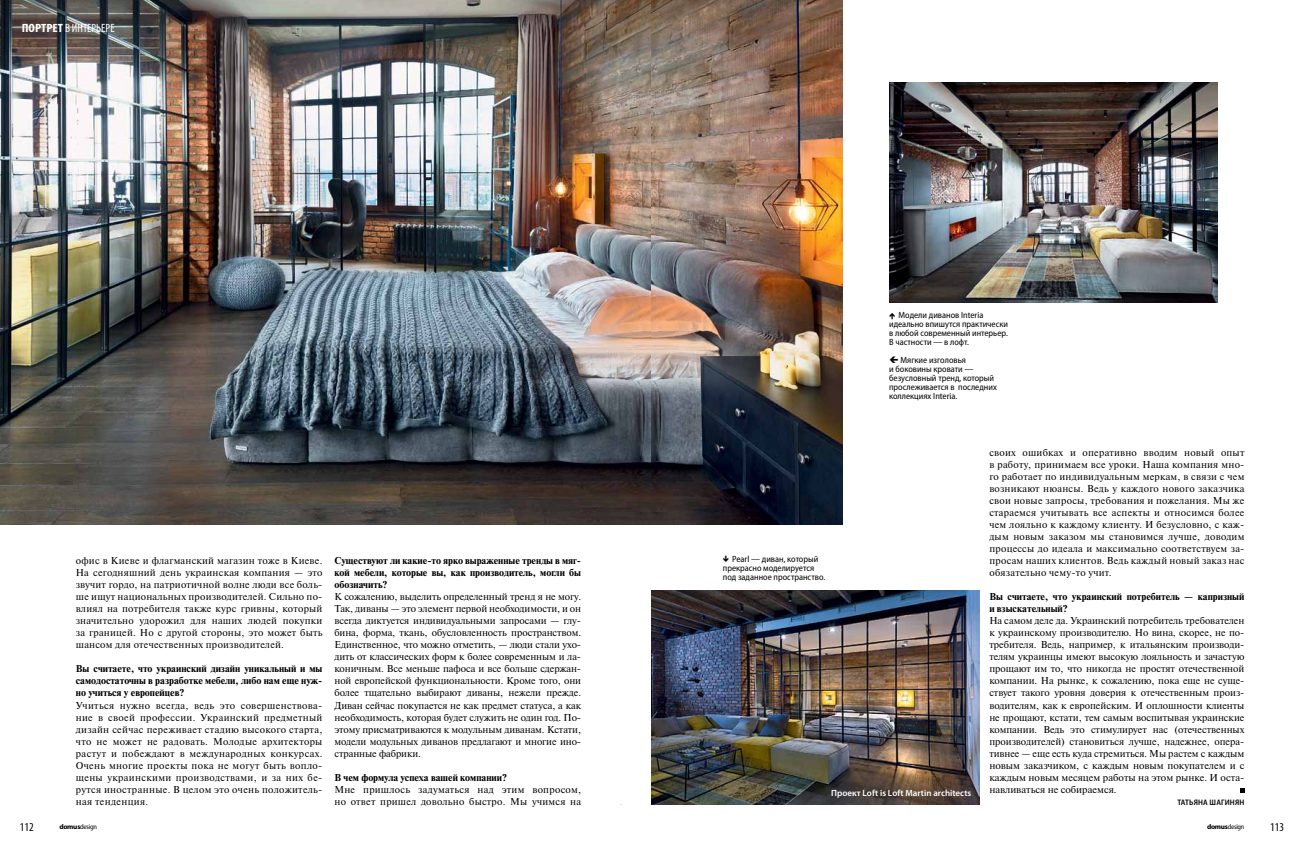
<style>
.page{position:relative;width:1304px;height:851px;background:#fff}
.page>*{position:absolute;margin:0;border:0;box-sizing:border-box;transform-origin:0 0}
.t1{font:condensed 12px "Myriad Pro";color:#fff}
.t2{font:condensed 12px "Myriad Pro";color:#000}
.t3{font:10px/12px "Newton";letter-spacing:.02em;color:#000;text-align:justify}
.t4{font:700 10px/12px "Newton";color:#000;text-align:justify}
.t5{font:semi-condensed 9px/9px "Myriad Pro";color:#000}
.t6{font:600 9px "Myriad Pro";color:#fff}
.t7{font:600 semi-condensed 8px "Myriad Pro";letter-spacing:.02em;color:#000}
.t8{font:semi-condensed 7px "Myriad Pro";letter-spacing:-.04em;color:#000}
.s1{font-weight:700}
</style>
<div class="page">
<img style="left:0;top:0;width:842px;height:524px">
<svg style="left:1240px;top:788px;width:4px;height:4px"></svg>
<img style="left:889px;top:83px;width:328px;height:219px">
<img style="left:652px;top:590px;width:328px;height:214px">
<p class="t1" style="left:22px;top:20px;width:94px"><span class="s1">ПОРТРЕТ</span> В ИНТЕРЬЕРЕ</p>
<p class="t5" style="left:889px;top:310px;width:120px;text-indent:9px">Модели диванов Interia идеально впишутся практически в любой современный интерьер.<br>В частности — в лофт.</p>
<p class="t5" style="left:889px;top:355px;width:109px;text-indent:11px">Мягкие изголовья<br>и боковины кровати — безусловный тренд, который прослеживается в последних коллекциях Interia.</p>
<p class="t3" style="left:76px;top:555px;width:248px">офис в Киеве и флагманский магазин тоже в Киеве.<br>На сегодняшний день украинская компания — это звучит гордо, на патриотичной волне люди все боль&shy;ше ищут национальных производителей. Сильно по&shy;влиял на потребителя также курс гривны, который значительно удорожил для наших людей покупки за границей. Но с другой стороны, это может быть шансом для отечественных производителей.</p>
<p class="t4" style="left:76px;top:663px;width:248px">Вы считаете, что украинский дизайн уникальный и мы самодостаточны в разработке мебели, либо нам еще нуж&shy;но учиться у европейцев?</p>
<p class="t3" style="left:76px;top:699px;width:248px">Учиться нужно всегда, ведь это совершенствова&shy;ние в своей профессии. Украинский предметный дизайн сейчас переживает стадию высокого старта, что не может не радовать. Молодые архитекторы растут и побеждают в международных конкурсах.<br>Очень многие проекты пока не могут быть вопло&shy;щены украинскими производствами, и за них бе&shy;рутся иностранные. В целом это очень положитель&shy;ная тенденция.</p>
<p class="t5" style="left:723px;top:554px;width:104px;text-indent:9px">Pearl — диван, который прекрасно моделируется под заданное пространство.</p>
<p class="t4" style="left:334px;top:555px;width:248px">Существуют ли какие-то ярко выраженные тренды в мяг&shy;кой мебели, которые вы, как производитель, могли бы обозначить?</p>
<p class="t3" style="left:334px;top:591px;width:248px">К сожалению, выделить определенный тренд я не могу. так, диваны — это элемент первой необходимости, и он всегда диктуется индивидуальными запросами — глу&shy;бина, форма, ткань, обусловленность пространством.<br>Единственное, что можно отметить, — люди стали ухо&shy;дить от классических форм к более современным и ла&shy;коничным. Все меньше пафоса и все больше сдержан&shy;ной европейской функциональности. Кроме того, они более тщательно выбирают диваны, нежели прежде.<br>Диван сейчас покупается не как предмет статуса, а как необходимость, которая будет служить не один год. По&shy;этому присматриваются к модульным диванам. Кстати, модели модульных диванов предлагают и многие ино&shy;странные фабрики.</p>
<p class="t4" style="left:334px;top:771px;width:174px">В чем формула успеха вашей компании?</p>
<p class="t3" style="left:334px;top:783px;width:248px">Мне пришлось задуматься над этим вопросом, но ответ пришел довольно быстро. Мы учимся на</p>
<p class="t6" style="left:831px;top:787px;width:142px">Проект Loft is Loft Martin architects</p>
<p class="t3" style="left:989px;top:447px;width:257px">своих ошибках и оперативно вводим новый опыт в работу, принимаем все уроки. Наша компания мно&shy;го работает по индивидуальным меркам, в связи с чем возникают нюансы. Ведь у каждого нового заказчика свои новые запросы, требования и пожелания. Мы же стараемся учитывать все аспекты и относимся более чем лояльно к каждому клиенту. И безусловно, с каж&shy;дым новым заказом мы становимся лучше, доводим процессы до идеала и максимально соответствуем за&shy;просам наших клиентов. Ведь каждый новый заказ нас обязательно чему-то учит.</p>
<p class="t4" style="left:989px;top:591px;width:257px">Вы считаете, что украинский потребитель — капризный и взыскательный?</p>
<p class="t3" style="left:989px;top:615px;width:257px">На самом деле да. Украинский потребитель требователен к украинскому производителю. Но вина, скорее, не по&shy;требителя. Ведь, например, к итальянским производи&shy;телям украинцы имеют высокую лояльность и зачастую прощают им то, что никогда не простят отечественной компании. На рынке, к сожалению, пока еще не суще&shy;ствует такого уровня доверия к отечественным произ&shy;водителям, как к европейским. И оплошности клиенты не прощают, кстати, тем самым воспитывая украинские компании. Ведь это стимулирует нас (отечественных производителей) становиться лучше, надежнее, опера&shy;тивнее — еще есть куда стремиться. Мы растем с каждым новым заказчиком, с каждым новым покупателем и с каждым новым месяцем работы на этом рынке. И оста&shy;навливаться не собираемся.</p>
<p class="t7" style="left:1177px;top:796px;width:68px">татьяна шагинян</p>
<p class="t2" style="left:20px;top:819px;width:15px">112</p>
<p class="t8" style="left:60px;top:821px;width:39px"><span class="s1">domus</span>design</p>
<p class="t2" style="left:1270px;top:819px;width:15px">113</p>
<p class="t8" style="left:1207px;top:821px;width:39px"><span class="s1">domus</span>design</p>
</div>
